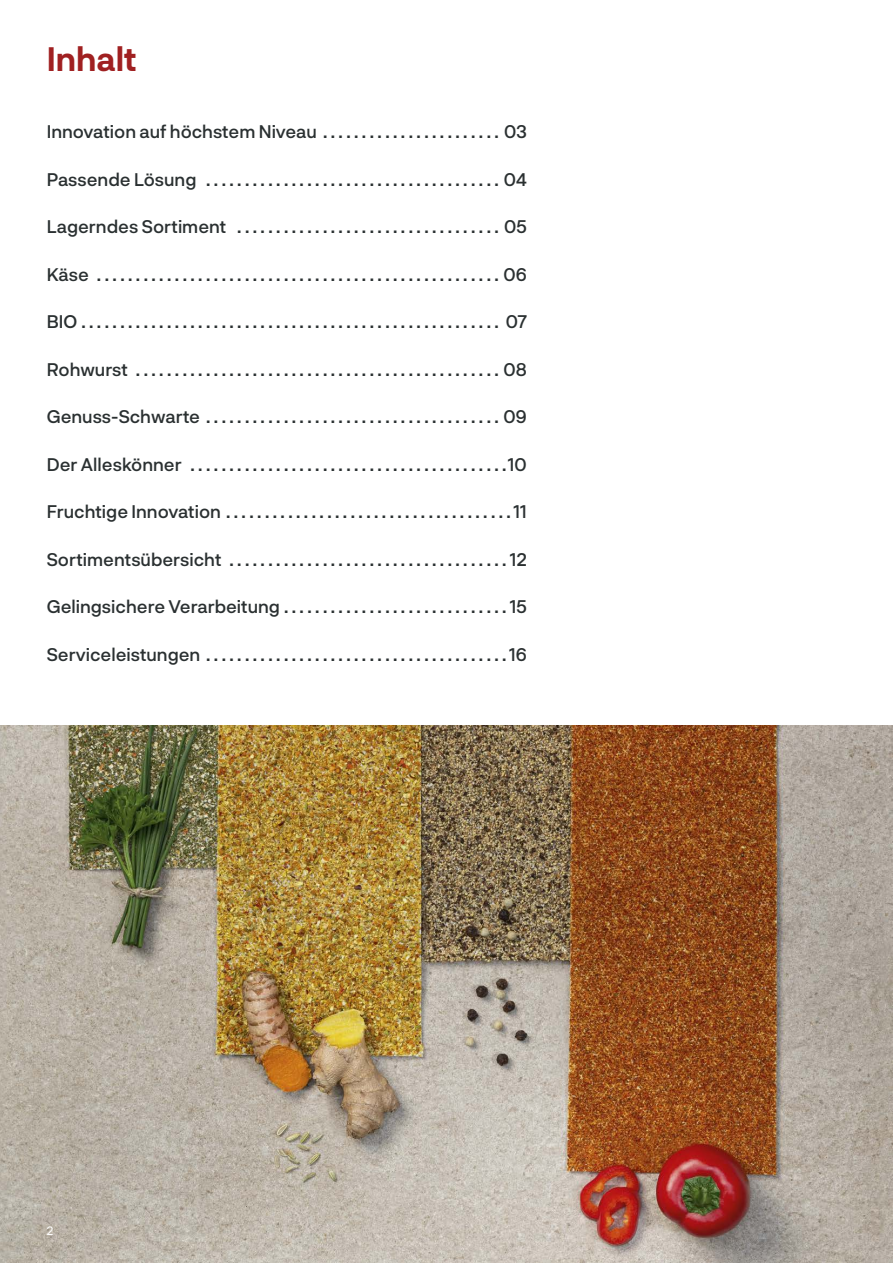
<style>
.page{position:relative;width:893px;height:1263px;background:#fff}
.page>*{position:absolute;margin:0;border:0;box-sizing:border-box;transform-origin:0 0}
.t1{font:700 33px "Neurial Grotesk";color:#a02021}
.t2{font:500 18px "Neurial Grotesk";color:#2a3031}
.t3{font:12px "Neurial Grotesk";color:#fff}
</style>
<div class="page">
<img style="left:0;top:725px;width:893px;height:538px">
<h1 class="t1" style="left:47px;top:35px;width:92px">Inhalt</h1>
<p class="t2" style="left:47px;top:119px;width:481px">Innovation auf höchstem Niveau . . . . . . . . . . . . . . . . . . . . . . . 03</p>
<p class="t2" style="left:47px;top:167px;width:482px">Passende Lösung . . . . . . . . . . . . . . . . . . . . . . . . . . . . . . . . . . . . . . 04</p>
<p class="t2" style="left:47px;top:214px;width:482px">Lagerndes Sortiment . . . . . . . . . . . . . . . . . . . . . . . . . . . . . . . . . . 05</p>
<p class="t2" style="left:47px;top:262px;width:482px">Käse . . . . . . . . . . . . . . . . . . . . . . . . . . . . . . . . . . . . . . . . . . . . . . . . . . . . 06</p>
<p class="t2" style="left:47px;top:309px;width:482px">BIO . . . . . . . . . . . . . . . . . . . . . . . . . . . . . . . . . . . . . . . . . . . . . . . . . . . . . . 07</p>
<p class="t2" style="left:47px;top:357px;width:482px">Rohwurst . . . . . . . . . . . . . . . . . . . . . . . . . . . . . . . . . . . . . . . . . . . . . . . 08</p>
<p class="t2" style="left:47px;top:404px;width:482px">Genuss-Schwarte . . . . . . . . . . . . . . . . . . . . . . . . . . . . . . . . . . . . . . 09</p>
<p class="t2" style="left:47px;top:452px;width:482px">Der Alleskönner . . . . . . . . . . . . . . . . . . . . . . . . . . . . . . . . . . . . . . . . 10</p>
<p class="t2" style="left:47px;top:499px;width:482px">Fruchtige Innovation . . . . . . . . . . . . . . . . . . . . . . . . . . . . . . . . . . . . 11</p>
<p class="t2" style="left:47px;top:547px;width:482px">Sortimentsübersicht . . . . . . . . . . . . . . . . . . . . . . . . . . . . . . . . . . . 12</p>
<p class="t2" style="left:47px;top:594px;width:482px">Gelingsichere Verarbeitung . . . . . . . . . . . . . . . . . . . . . . . . . . . . 15</p>
<p class="t2" style="left:47px;top:642px;width:482px">Serviceleistungen . . . . . . . . . . . . . . . . . . . . . . . . . . . . . . . . . . . . . . 16</p>
<p class="t3" style="left:47px;top:1223px;width:8px">2</p>
</div>
